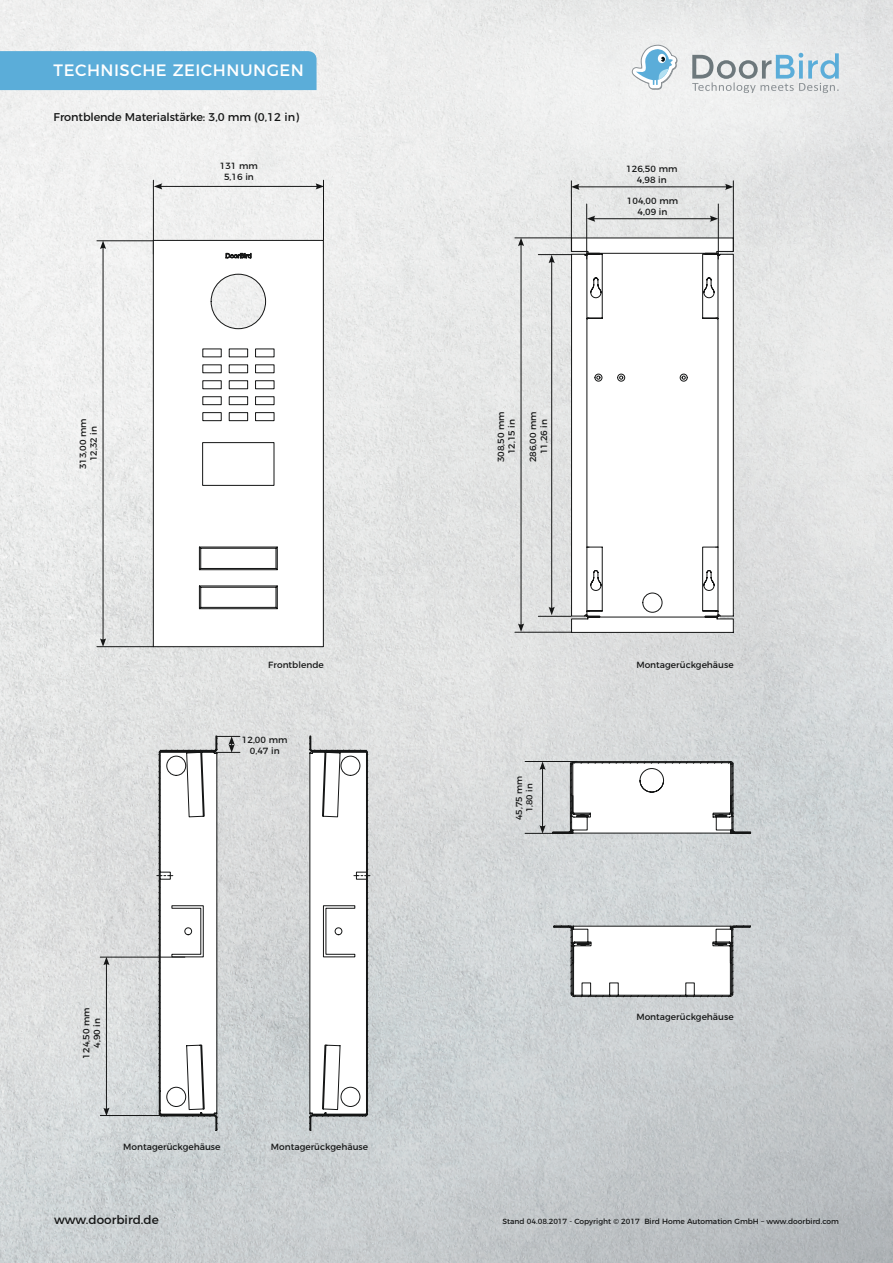
<style>
.page{position:relative;width:893px;height:1263px;background:#fff}
.page>*{position:absolute;margin:0;border:0;box-sizing:border-box;transform-origin:0 0}
.t1{font:16.5px "Montserrat";letter-spacing:.03em;color:#fff}
.t2{font:12px "Montserrat";color:#151616}
.t3{font:11.25px "Montserrat";letter-spacing:-.01em;color:#151616}
.t4{font:9px/10.8px "Montserrat";color:#151616;text-align:center}
.t5{font:8.7px/10.4px "Montserrat";color:#151616;text-align:center}
.t6{font:7.5px "Montserrat";color:#151616}
</style>
<div class="page">
<img style="left:0;top:0;width:893px;height:1263px">
<svg style="left:309px;top:735px;width:61px;height:396px"></svg>
<svg style="left:439px;top:0;width:454px;height:188px;fill:#ebecec"></svg>
<svg style="left:632px;top:45px;width:46px;height:45px"></svg>
<svg style="left:692px;top:53px;width:147px;height:40px"></svg>
<hr style="left:571px;top:181px;width:1px;height:70px;background:#151616">
<hr style="left:586px;top:204px;width:1px;height:55px;background:#151616">
<hr style="left:733px;top:181px;width:1px;height:70px;background:#151616">
<hr style="left:718px;top:204px;width:1px;height:55px;background:#151616">
<hr style="left:577px;top:187px;width:150px;height:1px;background:#151616">
<svg style="left:571px;top:184px;width:8px;height:6px"></svg>
<svg style="left:725px;top:184px;width:8px;height:6px"></svg>
<hr style="left:593px;top:218px;width:119px;height:1px;background:#151616">
<svg style="left:587px;top:216px;width:8px;height:6px"></svg>
<svg style="left:710px;top:216px;width:8px;height:6px"></svg>
<hr style="left:521px;top:244px;width:1px;height:382px;background:#151616">
<svg style="left:518px;top:239px;width:6px;height:7px"></svg>
<svg style="left:518px;top:623px;width:6px;height:9px"></svg>
<hr style="left:551px;top:261px;width:1px;height:348px;background:#151616">
<svg style="left:549px;top:255px;width:6px;height:8px"></svg>
<svg style="left:549px;top:607px;width:6px;height:8px"></svg>
<hr style="left:515px;top:238px;width:56px;height:1px;background:#151616">
<hr style="left:538px;top:254px;width:33px;height:1px;background:#151616">
<hr style="left:538px;top:616px;width:33px;height:1px;background:#151616">
<hr style="left:515px;top:632px;width:56px;height:1px;background:#151616">
<svg style="left:552px;top:761px;width:199px;height:73px"></svg>
<hr style="left:525px;top:833px;width:32px;height:1px;background:#151616">
<hr style="left:525px;top:761px;width:52px;height:1px;background:#151616">
<hr style="left:542px;top:767px;width:1px;height:61px;background:#151616">
<svg style="left:539px;top:762px;width:7px;height:8px"></svg>
<svg style="left:539px;top:825px;width:7px;height:9px"></svg>
<hr style="left:153px;top:180px;width:1px;height:74px;background:#151616">
<hr style="left:323px;top:180px;width:1px;height:74px;background:#151616">
<hr style="left:160px;top:186px;width:158px;height:1px;background:#151616">
<svg style="left:154px;top:183px;width:8px;height:6px"></svg>
<svg style="left:316px;top:183px;width:7px;height:6px"></svg>
<hr style="left:103px;top:247px;width:1px;height:394px;background:#151616">
<svg style="left:100px;top:241px;width:6px;height:8px"></svg>
<svg style="left:100px;top:638px;width:6px;height:8px"></svg>
<hr style="left:106px;top:963px;width:1px;height:147px;background:#151616">
<svg style="left:103px;top:958px;width:7px;height:7px"></svg>
<svg style="left:103px;top:1107px;width:7px;height:8px"></svg>
<hr style="left:97px;top:240px;width:56px;height:1px;background:#151616">
<hr style="left:97px;top:646px;width:56px;height:1px;background:#151616">
<hr style="left:100px;top:1115px;width:61px;height:1px;background:#151616">
<hr style="left:100px;top:957px;width:85px;height:1px;background:#151616">
<svg style="left:157px;top:735px;width:83px;height:396px"></svg>
<svg style="left:552px;top:925px;width:200px;height:73px"></svg>
<svg style="left:571px;top:237px;width:163px;height:396px"></svg>
<div style="left:0;top:51px;width:317px;height:39px;background:#5badd9"></div>
<svg style="left:153px;top:240px;width:171px;height:407px"></svg>
<svg style="left:202px;top:348px;width:73px;height:73px"></svg>
<h1 class="t1" style="left:54px;top:61px;width:252px">TECHNISCHE ZEICHNUNGEN</h1>
<p class="t3" style="left:54px;top:111px;width:247px">Frontblende Materialstärke: 3,0 mm (0,12 in)</p>
<p class="t4" style="left:77px;top:469px;width:53px;rotate:-90deg">313,00 mm<br>12,32 in</p>
<p class="t4" style="left:220px;top:160px;width:40px">131 mm<br>5,16 in</p>
<p class="t4" style="left:495px;top:462px;width:53px;rotate:-90deg">308,50 mm<br>12,15 in</p>
<p class="t4" style="left:528px;top:462px;width:53px;rotate:-90deg">286,00 mm<br>11,26 in</p>
<p class="t4" style="left:626px;top:163px;width:53px">126,50 mm<br>4,98 in</p>
<p class="t4" style="left:627px;top:195px;width:53px">104,00 mm<br>4,09 in</p>
<p class="t4" style="left:268px;top:659px;width:57px">Frontblende</p>
<p class="t4" style="left:636px;top:659px;width:99px">Montagerückgehäuse</p>
<p class="t4" style="left:242px;top:734px;width:47px">12,00 mm<br>0,47 in</p>
<p class="t4" style="left:81px;top:1058px;width:53px;rotate:-90deg">124,50 mm<br>4,90 in</p>
<p class="t4" style="left:123px;top:1141px;width:99px">Montagerückgehäuse</p>
<p class="t4" style="left:271px;top:1141px;width:99px">Montagerückgehäuse</p>
<h2 class="t2" style="left:54px;top:1213px;width:106px">www.doorbird.de</h2>
<p class="t5" style="left:514px;top:820px;width:46px;rotate:-90deg">45,75 mm<br>1,80 in</p>
<p class="t4" style="left:636px;top:1011px;width:99px">Montagerückgehäuse</p>
<p class="t6" style="left:502px;top:1217px;width:338px">Stand 04.08.2017 - Copyright © 2017 Bird Home Automation GmbH – www.doorbird.com</p>
</div>
